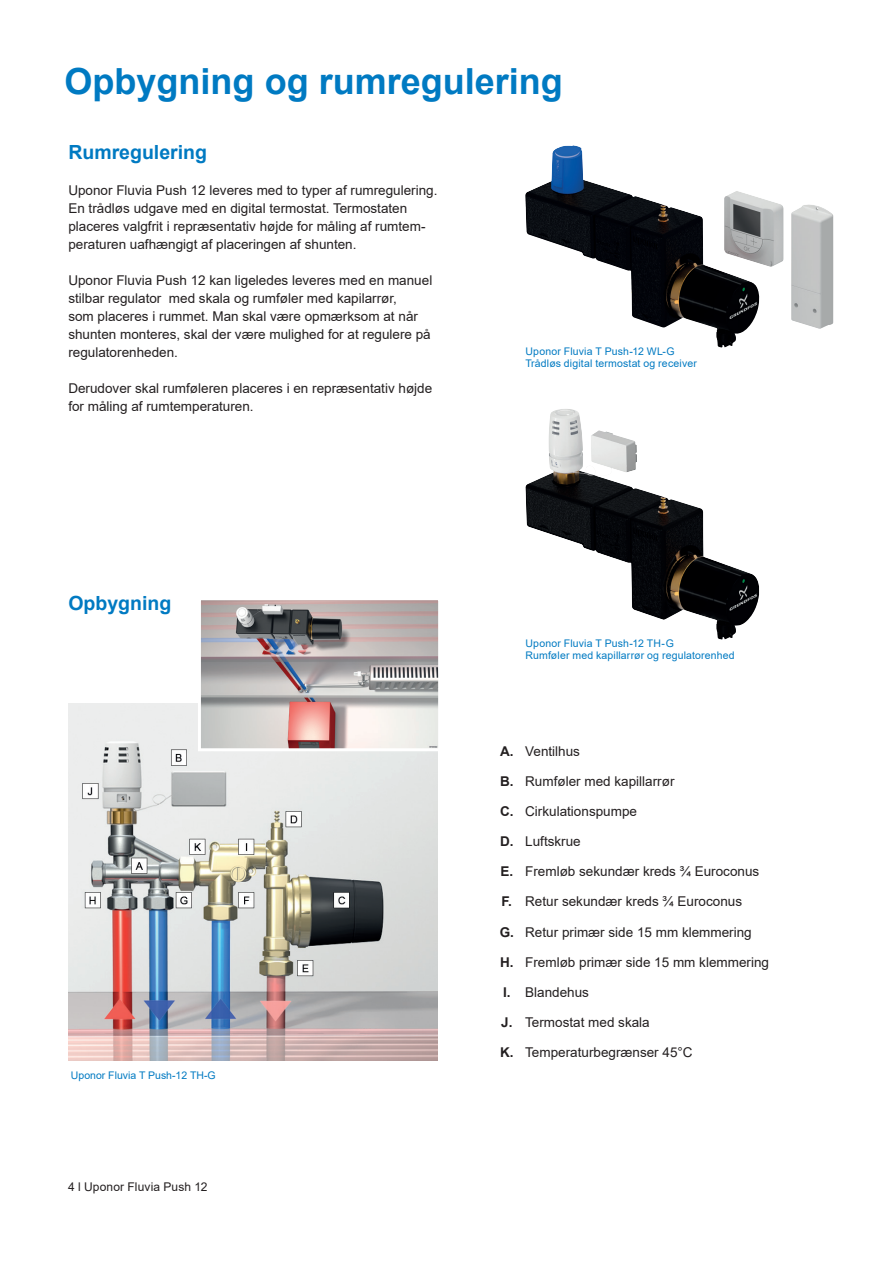
<style>
.page{position:relative;width:893px;height:1263px;background:#fff}
.page>*{position:absolute;margin:0;border:0;box-sizing:border-box;transform-origin:0 0}
.t1{font:700 36px "Arial";color:#007ac2}
.t2{font:700 19.5px "Arial";color:#007ac2}
.t3{font:13.5px/18px "Arial";color:#231f20}
.t4{font:700 13.5px "Arial";color:#231f20}
.t5{font:12px "Arial";letter-spacing:.01em;color:#231f20}
.t6{font:10.5px/12px "Arial";letter-spacing:.015em;color:#007ac2}
</style>
<div class="page">
<img style="left:525px;top:145px;width:308px;height:202px">
<img style="left:525px;top:409px;width:235px;height:231px">
<img style="left:68px;top:704px;width:370px;height:356px">
<svg style="left:196px;top:600px;width:243px;height:153px;background:#b9b0b0"></svg>
<h1 class="t1" style="left:65px;top:56px;width:500px">Opbygning og rumregulering</h1>
<h2 class="t2" style="left:68px;top:139px;width:140px">Rumregulering</h2>
<p class="t3" style="left:68px;top:182px;width:371px">Uponor Fluvia Push 12 leveres med to typer af rumregulering.<br>En trådløs udgave med en digital termostat. Termostaten placeres valgfrit i repræsentativ højde for måling af rumtem&shy;peraturen uafhængigt af placeringen af shunten.</p>
<p class="t3" style="left:68px;top:272px;width:365px">Uponor Fluvia Push 12 kan ligeledes leveres med en manuel stilbar regulator med skala og rumføler med kapilarrør,<br>som placeres i rummet. Man skal være opmærksom at når shunten monteres, skal der være mulighed for at regulere på regulatorenheden.</p>
<p class="t3" style="left:68px;top:380px;width:365px">Derudover skal rumføleren placeres i en repræsentativ højde for måling af rumtemperaturen.</p>
<p class="t6" style="left:525px;top:345px;width:173px">Uponor Fluvia T Push-12 WL-G<br>Trådløs digital termostat og receiver</p>
<h2 class="t2" style="left:68px;top:590px;width:104px">Opbygning</h2>
<p class="t6" style="left:71px;top:1069px;width:146px">Uponor Fluvia T Push-12 TH-G</p>
<p class="t5" style="left:68px;top:1178px;width:141px">4 l Uponor Fluvia Push 12</p>
<p class="t6" style="left:525px;top:637px;width:211px">Uponor Fluvia T Push-12 TH-G<br>Rumføler med kapillarrør og regulatorenhed</p>
<p class="t4" style="left:500px;top:741px;width:15px">A.</p>
<p class="t4" style="left:500px;top:772px;width:15px">B.</p>
<p class="t4" style="left:500px;top:802px;width:15px">C.</p>
<p class="t4" style="left:500px;top:832px;width:15px">D.</p>
<p class="t4" style="left:500px;top:862px;width:14px">E.</p>
<p class="t4" style="left:502px;top:892px;width:12px">F.</p>
<p class="t4" style="left:500px;top:922px;width:16px">G.</p>
<p class="t4" style="left:500px;top:952px;width:15px">H.</p>
<p class="t4" style="left:503px;top:982px;width:9px">I.</p>
<p class="t4" style="left:501px;top:1013px;width:13px">J.</p>
<p class="t4" style="left:500px;top:1043px;width:15px">K.</p>
<p class="t3" style="left:525px;top:742px;width:56px">Ventilhus</p>
<p class="t3" style="left:525px;top:772px;width:151px">Rumføler med kapillarrør</p>
<p class="t3" style="left:525px;top:802px;width:113px">Cirkulationspumpe</p>
<p class="t3" style="left:525px;top:832px;width:57px">Luftskrue</p>
<p class="t3" style="left:525px;top:862px;width:236px">Fremløb sekundær kreds ¾ Euroconus</p>
<p class="t3" style="left:525px;top:892px;width:218px">Retur sekundær kreds ¾ Euroconus</p>
<p class="t3" style="left:525px;top:923px;width:228px">Retur primær side 15 mm klemmering</p>
<p class="t3" style="left:525px;top:953px;width:245px">Fremløb primær side 15 mm klemmering</p>
<p class="t3" style="left:525px;top:983px;width:65px">Blandehus</p>
<p class="t3" style="left:525px;top:1013px;width:126px">Termostat med skala</p>
<p class="t3" style="left:525px;top:1043px;width:169px">Temperaturbegrænser 45°C</p>
</div>
